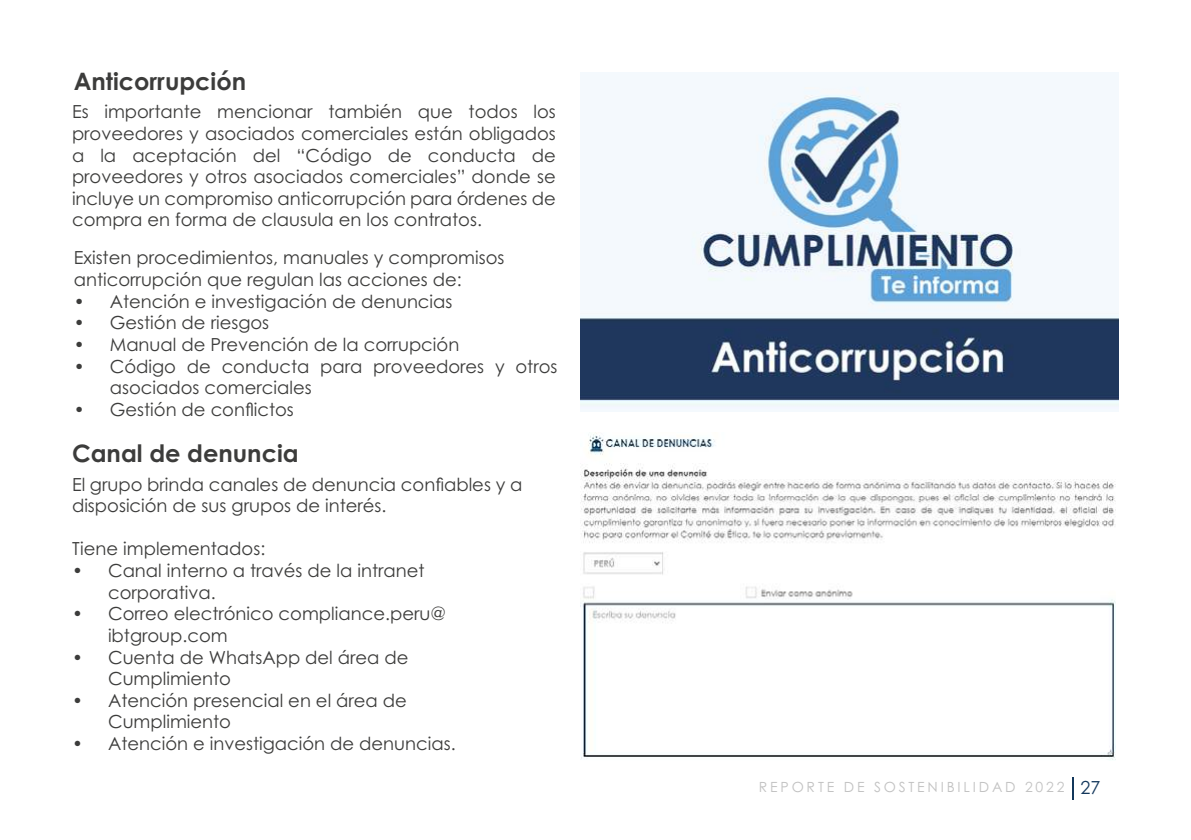
<style>
.page{position:relative;width:1191px;height:840px;background:#fff}
.page>*{position:absolute;margin:0;border:0;box-sizing:border-box;transform-origin:0 0}
.t1{font:700 24px "Century Gothic Pro";color:#3c3c3b}
.t2{font:18px/21.6px "Century Gothic Pro";color:#3c3c3b}
.t3{font:14px "Century Gothic Pro";letter-spacing:.2em;color:#c2c2c2}
.s1{font-size:18px;color:#13375b}
</style>
<div class="page">
<img style="left:580px;top:72px;width:539px;height:339px">
<img style="left:580px;top:432px;width:535px;height:328px">
<svg style="left:1072px;top:777px;width:1px;height:22px"></svg>
<h1 class="t1" style="left:74px;top:66px;width:174px">Anticorrupción</h1>
<p class="t2" style="left:72px;top:101px;width:485px;text-align:justify">Es importante mencionar también que todos los proveedores y asociados comerciales están obligados a la aceptación del “Código de conducta de proveedores y otros asociados comerciales” donde se incluye un compromiso anticorrupción para órdenes de compra en forma de clausula en los contratos.</p>
<p class="t2" style="left:74px;top:247px;width:432px">Existen procedimientos, manuales y compromisos anticorrupción que regulan las acciones de:</p>
<p class="t2" style="left:74px;top:290px;width:380px">• Atención e investigación de denuncias</p>
<p class="t2" style="left:74px;top:311px;width:197px">• Gestión de riesgos</p>
<p class="t2" style="left:74px;top:333px;width:387px">• Manual de Prevención de la corrupción</p>
<p class="t2" style="left:110px;top:355px;width:449px;text-indent:-36px">• Código de conducta para proveedores y otros asociados comerciales</p>
<p class="t2" style="left:74px;top:398px;width:222px">• Gestión de conflictos</p>
<h1 class="t1" style="left:72px;top:438px;width:228px">Canal de denuncia</h1>
<p class="t2" style="left:72px;top:473px;width:452px">El grupo brinda canales de denuncia confiables y a disposición de sus grupos de interés.</p>
<p class="t2" style="left:72px;top:537px;width:195px">Tiene implementados:</p>
<p class="t2" style="left:108px;top:559px;width:318px;text-indent:-36px">• Canal interno a través de la intranet corporativa.</p>
<p class="t2" style="left:108px;top:602px;width:339px;text-indent:-36px">• Correo electrónico compliance.peru@ ibtgroup.com</p>
<p class="t2" style="left:108px;top:645px;width:302px;text-indent:-36px">• Cuenta de WhatsApp del área de<br>Cumplimiento</p>
<p class="t2" style="left:108px;top:689px;width:300px;text-indent:-36px">• Atención presencial en el área de<br>Cumplimiento</p>
<p class="t2" style="left:72px;top:732px;width:385px">• Atención e investigación de denuncias.</p>
<p class="t3" style="left:759px;top:777px;width:343px">REPORTE DE SOSTENIBILIDAD 2022 <span class="s1">27</span></p>
</div>
